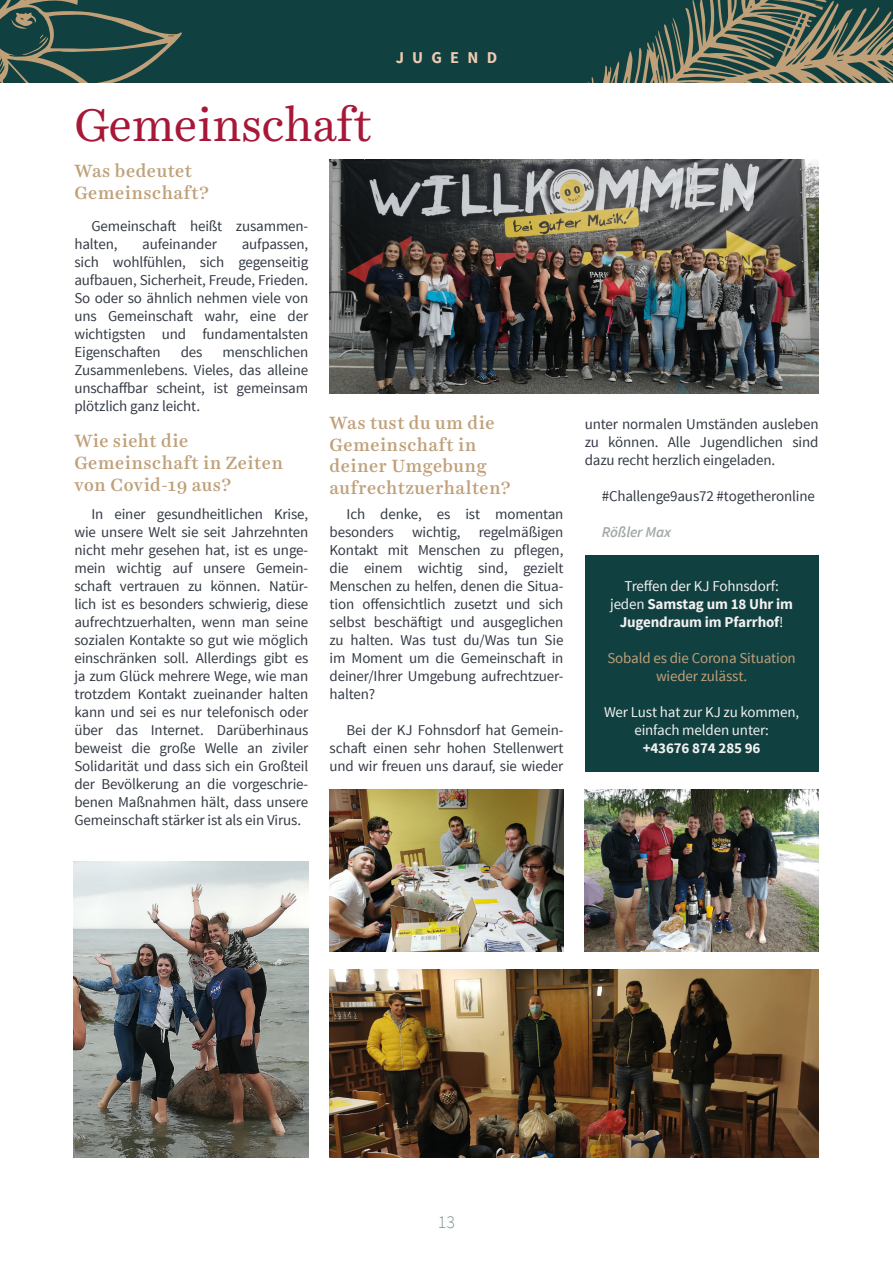
<style>
.page{position:relative;width:893px;height:1263px;background:#fff}
.page>*{position:absolute;margin:0;border:0;box-sizing:border-box;transform-origin:0 0}
.Überschrift_1{font:46.5px "Harriet Text";letter-spacing:-.01em;color:#a71738}
.Überschrift_2{font:500 18px/21.6px "Harriet Text";letter-spacing:.025em;color:#bfa079}
.t1{font:300 18px "Source Sans Pro";color:#7f9498}
.PAGE_TITLE_-_top{font:700 16.5px "Source Sans Pro";letter-spacing:.5em;color:#f0c9b1}
.Fließtext_1{font:15px/18px "Source Sans Pro";letter-spacing:-.01em;color:#343a44;text-align:justify}
.Fließtext_1-2{font:15px/18px "Source Sans Pro";letter-spacing:-.01em;color:#f3f0f0;text-align:center}
.Fließtext_1-3{font:700 15px/18px "Source Sans Pro";letter-spacing:-.01em;color:#f3f0f0;text-align:center}
.Fließtext_1-4{font:15px/18px "Source Sans Pro";letter-spacing:-.01em;color:#bfa079;text-align:center}
.Fließtext_Autor_Zita{font:italic 600 15px "Source Sans Pro";letter-spacing:-.01em;color:#a1a9a7}
.s1{font-weight:400}
</style>
<div class="page">
<div style="left:0;top:0;width:893px;height:83px;background:#104040"></div>
<svg style="left:588px;top:0;width:305px;height:83px"></svg>
<svg style="left:845px;top:57px;width:26px;height:1px"></svg>
<svg style="left:817px;top:5px;width:8px;height:3px"></svg>
<svg style="left:0;top:0;width:182px;height:83px"></svg>
<div style="left:585px;top:555px;width:234px;height:216px;background:#104040"></div>
<img style="left:330px;top:159px;width:489px;height:234px">
<img style="left:74px;top:861px;width:234px;height:297px">
<img style="left:330px;top:789px;width:233px;height:162px">
<img style="left:330px;top:969px;width:489px;height:189px">
<img style="left:585px;top:789px;width:234px;height:162px">
<p class="PAGE_TITLE_-_top" style="left:396px;top:47px;width:103px">JUGEND</p>
<p class="Überschrift_1" style="left:74px;top:93px;width:298px">Gemeinschaft</p>
<p class="Überschrift_2" style="left:74px;top:160px;width:136px">Was bedeutet<br>Gemeinschaft?</p>
<p class="Fließtext_1" style="left:74px;top:218px;width:235px;text-indent:17px">Gemeinschaft heißt zusammen&shy;halten,</p>
<p class="Fließtext_1" style="left:74px;top:236px;width:235px;text-indent:167px">aufpassen, sich wohlfühlen, sich gegenseitig aufbauen, Sicherheit, Freude, Frieden.<br>So oder so ähnlich nehmen viele von uns Gemeinschaft wahr, eine der wichtigsten und fundamentalsten Eigenschaften</p>
<p class="Fließtext_1" style="left:142px;top:236px;width:76px">aufeinander</p>
<p class="Fließtext_1" style="left:74px;top:344px;width:235px;text-indent:148px">menschlichen Zusammenlebens. Vieles, das alleine unschaffbar scheint, ist gemeinsam plötzlich ganz leicht.</p>
<p class="Überschrift_2" style="left:74px;top:430px;width:210px">Wie sieht die<br>Gemeinschaft in Zeiten von Covid-19 aus?</p>
<p class="Fließtext_1" style="left:74px;top:506px;width:235px;text-indent:17px">In einer gesundheitlichen Krise, wie unsere Welt sie seit Jahrzehnten nicht mehr gesehen hat, ist es unge&shy;mein wichtig auf unsere Gemein&shy;schaft vertrauen zu können. Natür&shy;lich ist es besonders schwierig, diese aufrechtzuerhalten, wenn man seine sozialen Kontakte so gut wie möglich einschränken soll. Allerdings gibt es ja zum Glück mehrere Wege, wie man trotzdem Kontakt zueinander halten kann und sei es nur telefonisch oder über das Internet. Darüberhinaus beweist die große Welle an ziviler Solidarität und dass sich ein Großteil der Bevölkerung an die vorgeschrie&shy;benen Maßnahmen hält, dass unsere Gemeinschaft stärker ist als ein Virus.</p>
<p class="Fließtext_1" style="left:181px;top:344px;width:23px">des</p>
<p class="Überschrift_2" style="left:330px;top:412px;width:183px">Was tust du um die<br>Gemeinschaft in deiner Umgebung aufrechtzuerhalten?</p>
<p class="Fließtext_1" style="left:330px;top:506px;width:235px;text-indent:17px">Ich denke, es ist momentan besonders wichtig, regelmäßigen Kontakt mit Menschen zu pflegen, die einem wichtig sind, gezielt Menschen zu helfen, denen die Situa&shy;tion offensichtlich zusetzt und sich selbst beschäftigt und ausgeglichen zu halten. Was tust du/Was tun Sie im Moment um die Gemeinschaft in deiner/Ihrer Umgebung aufrechtzuer&shy;halten?</p>
<p class="Fließtext_1" style="left:330px;top:722px;width:235px;text-indent:17px">Bei der KJ Fohnsdorf hat Gemein&shy;schaft einen sehr hohen Stellenwert und wir freuen uns darauf, sie wieder</p>
<p class="Fließtext_1" style="left:585px;top:416px;width:235px">unter normalen Umständen ausleben zu können. Alle Jugendlichen sind dazu recht herzlich eingeladen.</p>
<p class="Fließtext_1" style="left:602px;top:488px;width:215px">#Challenge9aus72 #togetheronline</p>
<p class="Fließtext_Autor_Zita" style="left:602px;top:523px;width:71px">Rößler Max</p>
<p class="Fließtext_1-2" style="left:624px;top:578px;width:156px">Treffen der KJ Fohnsdorf:</p>
<p class="Fließtext_1-3" style="left:610px;top:596px;width:185px"><span class="s1">jeden</span> Samstag um 18 Uhr im<br>Jugendraum im Pfarrhof<span class="s1">!</span></p>
<p class="Fließtext_1-4" style="left:607px;top:650px;width:190px">Sobald es die Corona Situation wieder zulässt.</p>
<p class="Fließtext_1-2" style="left:604px;top:704px;width:197px">Wer Lust hat zur KJ zu kommen, einfach melden unter:</p>
<p class="Fließtext_1-3" style="left:643px;top:740px;width:119px">+43676 874 285 96</p>
<p class="t1" style="left:438px;top:1211px;width:19px">13</p>
</div>
